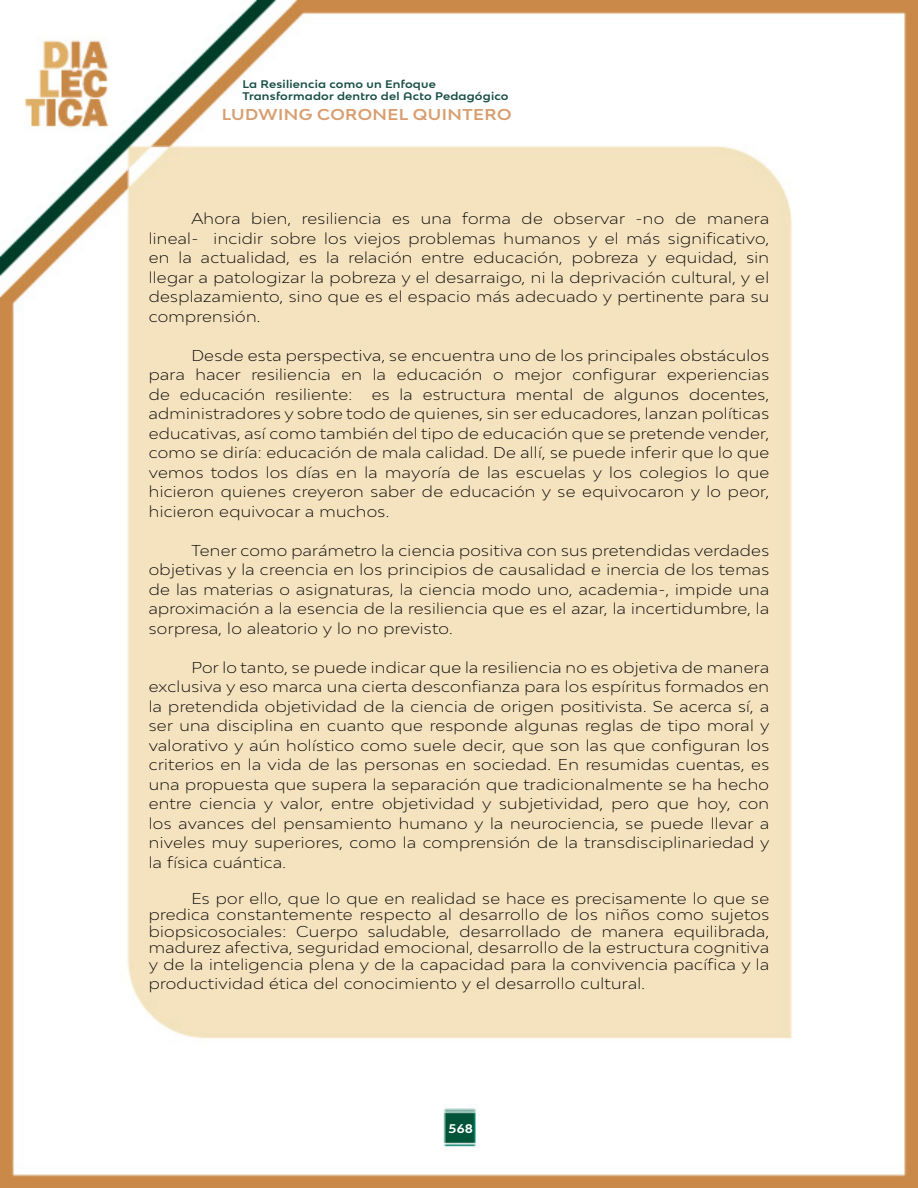
<style>
.page{position:relative;width:918px;height:1188px;background:#fff}
.page>*{position:absolute;margin:0;border:0;box-sizing:border-box;transform-origin:0 0}
.t1{font:300 expanded 15px/19.5px "Bw Modelica";letter-spacing:.02em;color:#000;text-align:justify}
.t2{font:700 expanded 15px "Bw Modelica SS01";letter-spacing:.03em;color:#d89e70}
.t3{font:700 expanded 12px "Bw Modelica SS01";color:#fff}
.t4{font:700 expanded 10.5px/12px "Bw Modelica SS01";letter-spacing:.02em;color:#184f46}
</style>
<div class="page">
<img style="left:0;top:0;width:918px;height:1188px">
<p class="t4" style="left:242px;top:78px;width:268px">La Resiliencia como un Enfoque<br>Transformador dentro del Acto Pedagógico</p>
<p class="t2" style="left:222px;top:105px;width:291px">LUDWING CORONEL QUINTERO</p>
<p class="t1" style="left:149px;top:209px;width:622px;text-indent:43px">Ahora bien, resiliencia es una forma de observar -no de manera lineal- incidir sobre los viejos problemas humanos y el más significativo, en la actualidad, es la relación entre educación, pobreza y equidad, sin llegar a patologizar la pobreza y el desarraigo, ni la deprivación cultural, y el desplazamiento, sino que es el espacio más adecuado y pertinente para su comprensión.</p>
<p class="t1" style="left:149px;top:345px;width:622px;text-indent:43px">Desde esta perspectiva, se encuentra uno de los principales obstáculos para hacer resiliencia en la educación o mejor configurar experiencias de educación resiliente:</p>
<p class="t1" style="left:149px;top:384px;width:622px;text-indent:223px">es la estructura mental de algunos docentes, administradores y sobre todo de quienes, sin ser educadores, lanzan políticas educativas, así como también del tipo de educación que se pretende vender, como se diría: educación de mala calidad. De allí, se puede inferir que lo que vemos todos los días en la mayoría de las escuelas y los colegios lo que hicieron quienes creyeron saber de educación y se equivocaron y lo peor, hicieron equivocar a muchos.</p>
<p class="t1" style="left:149px;top:540px;width:622px;text-indent:43px">Tener como parámetro la ciencia positiva con sus pretendidas verdades objetivas y la creencia en los principios de causalidad e inercia de los temas de las materias o asignaturas, la ciencia modo uno, academia-, impide una aproximación a la esencia de la resiliencia que es el azar, la incertidumbre, la sorpresa, lo aleatorio y lo no previsto.</p>
<p class="t1" style="left:149px;top:657px;width:622px;text-indent:43px">Por lo tanto, se puede indicar que la resiliencia no es objetiva de manera exclusiva y eso marca una cierta desconfianza para los espíritus formados en la pretendida objetividad de la ciencia de origen positivista. Se acerca sí, a ser una disciplina en cuanto que responde algunas reglas de tipo moral y valorativo y aún holístico como suele decir, que son las que configuran los criterios en la vida de las personas en sociedad. En resumidas cuentas, es una propuesta que supera la separación que tradicionalmente se ha hecho entre ciencia y valor, entre objetividad y subjetividad, pero que hoy, con los avances del pensamiento humano y la neurociencia, se puede llevar a niveles muy superiores, como la comprensión de la transdisciplinariedad y la física cuántica.</p>
<p class="t1" style="left:149px;top:890px;width:622px;line-height:16.5px;text-indent:43px">Es por ello, que lo que en realidad se hace es precisamente lo que se predica constantemente respecto al desarrollo de los niños como sujetos biopsicosociales: Cuerpo saludable, desarrollado de manera equilibrada, madurez afectiva, seguridad emocional, desarrollo de la estructura cognitiva y de la inteligencia plena y de la capacidad para la convivencia pacífica y la</p>
<p class="t1" style="left:149px;top:974px;width:498px">productividad ética del conocimiento y el desarrollo cultural.</p>
<p class="t3" style="left:449px;top:1121px;width:26px">568</p>
</div>
